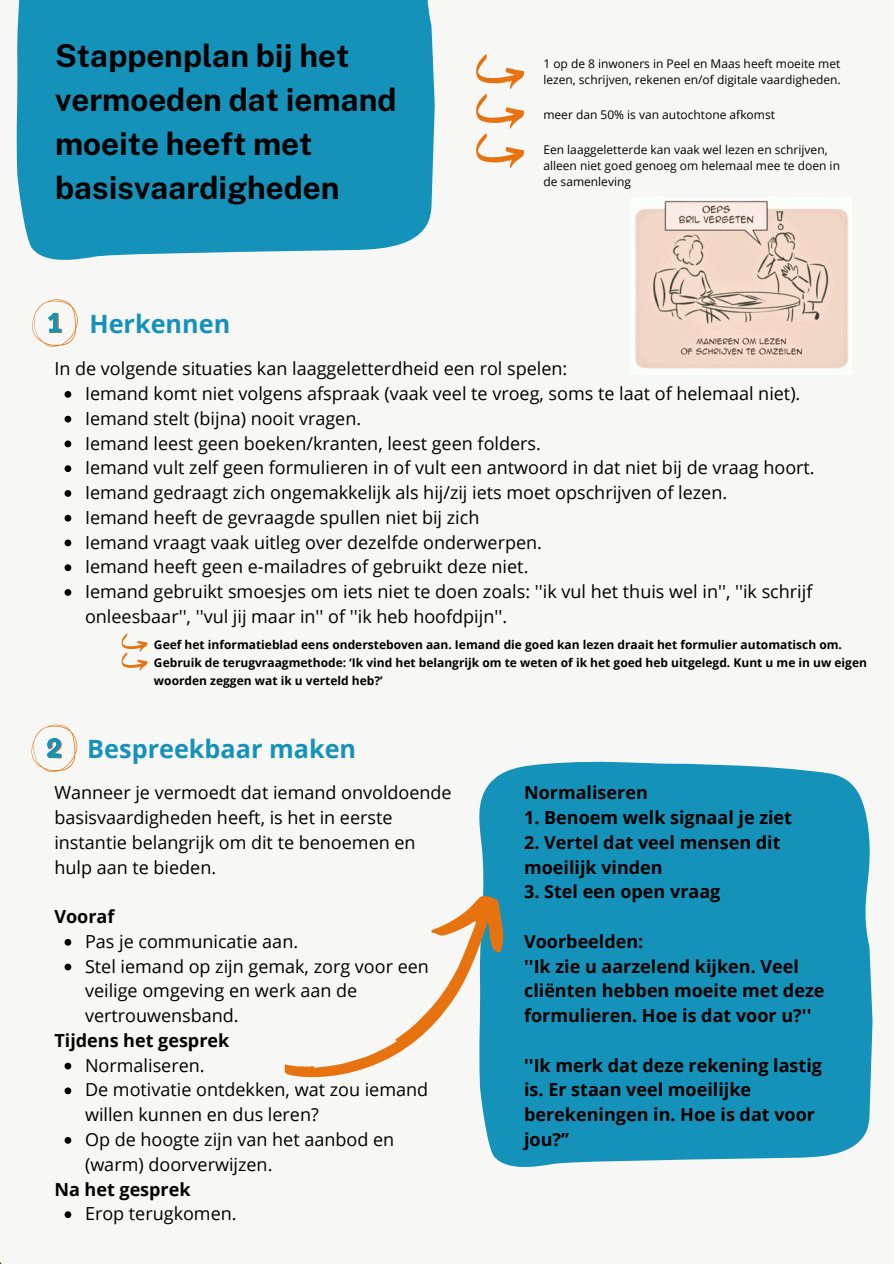
<style>
.page{position:relative;width:894px;height:1264px;background:#fff}
.page>*{position:absolute;margin:0;border:0;box-sizing:border-box;transform-origin:0 0}
.t1{font:700 31.5px/43.8px "Public Sans";color:#000}
.t2{font:700 25.2px "Open Sans";color:#1492b9}
.t3{font:18px/24.8px "Open Sans";color:#000}
.t4{font:700 18px/24.8px "Open Sans";color:#000}
.t5{font:700 12px/18px "Open Sans";color:#000}
.t6{font:12px/16px "Open Sans";color:#000}
</style>
<div class="page">
<div style="left:0;top:0;width:893px;height:1263px;background:#f7f7f6"></div>
<svg style="left:64px;top:938px;width:7px;height:7px"></svg>
<svg style="left:64px;top:963px;width:7px;height:7px"></svg>
<svg style="left:64px;top:1062px;width:7px;height:7px"></svg>
<svg style="left:64px;top:1087px;width:7px;height:7px"></svg>
<svg style="left:64px;top:1137px;width:7px;height:6px"></svg>
<div style="left:479px;top:761px;width:394px;height:406px;background:#1492b9"></div>
<svg style="left:476px;top:54px;width:48px;height:114px"></svg>
<div style="left:16px;top:0;width:419px;height:260px;background:#1492b9"></div>
<svg style="left:32px;top:299px;width:46px;height:47px"></svg>
<svg style="left:121px;top:633px;width:26px;height:38px"></svg>
<svg style="left:32px;top:724px;width:45px;height:47px"></svg>
<svg style="left:284px;top:877px;width:248px;height:247px"></svg>
<img style="left:635px;top:200px;width:213px;height:169px">
<svg style="left:64px;top:391px;width:7px;height:7px"></svg>
<svg style="left:64px;top:416px;width:7px;height:6px"></svg>
<svg style="left:64px;top:440px;width:7px;height:7px"></svg>
<svg style="left:64px;top:465px;width:7px;height:7px"></svg>
<svg style="left:64px;top:490px;width:7px;height:7px"></svg>
<svg style="left:64px;top:515px;width:7px;height:6px"></svg>
<svg style="left:64px;top:539px;width:7px;height:7px"></svg>
<svg style="left:64px;top:564px;width:7px;height:7px"></svg>
<svg style="left:64px;top:589px;width:7px;height:7px"></svg>
<p class="t1" style="left:55px;top:33px;width:343px">Stappenplan bij het vermoeden dat iemand moeite heeft met basisvaardigheden</p>
<p class="t2" style="left:89px;top:306px;width:142px">Herkennen</p>
<p class="t6" style="left:543px;top:55px;width:299px">1 op de 8 inwoners in Peel en Maas heeft moeite met lezen, schrijven, rekenen en/of digitale vaardigheden.</p>
<p class="t6" style="left:543px;top:106px;width:233px">meer dan 50% is van autochtone afkomst</p>
<h5 class="t6" style="left:543px;top:141px;width:298px">Een laaggeletterde kan vaak wel lezen en schrijven, alleen niet goed genoeg om helemaal mee te doen in de samenleving</h5>
<h2 class="t3" style="left:54px;top:356px;width:514px">In de volgende situaties kan laaggeletterdheid een rol spelen:</h2>
<p class="t3" style="left:85px;top:380px;width:716px">Iemand komt niet volgens afspraak (vaak veel te vroeg, soms te laat of helemaal niet).</p>
<p class="t3" style="left:85px;top:405px;width:278px">Iemand stelt (bijna) nooit vragen.</p>
<p class="t3" style="left:85px;top:430px;width:457px">Iemand leest geen boeken/kranten, leest geen folders.</p>
<p class="t3" style="left:85px;top:455px;width:731px">Iemand vult zelf geen formulieren in of vult een antwoord in dat niet bij de vraag hoort.</p>
<p class="t3" style="left:85px;top:479px;width:643px">Iemand gedraagt zich ongemakkelijk als hij/zij iets moet opschrijven of lezen.</p>
<p class="t3" style="left:85px;top:504px;width:396px">Iemand heeft de gevraagde spullen niet bij zich</p>
<p class="t3" style="left:85px;top:529px;width:458px">Iemand vraagt vaak uitleg over dezelfde onderwerpen.</p>
<p class="t3" style="left:85px;top:554px;width:445px">Iemand heeft geen e-mailadres of gebruikt deze niet.</p>
<p class="t3" style="left:85px;top:578px;width:728px">Iemand gebruikt smoesjes om iets niet te doen zoals: ''ik vul het thuis wel in'', ''ik schrijf onleesbaar'', ''vul jij maar in'' of ''ik heb hoofdpijn''.</p>
<p class="t5" style="left:154px;top:635px;width:714px">Geef het informatieblad eens ondersteboven aan. Iemand die goed kan lezen draait het formulier automatisch om.<br>Gebruik de terugvraagmethode: ‘Ik vind het belangrijk om te weten of ik het goed heb uitgelegd. Kunt u me in uw eigen woorden zeggen wat ik u verteld heb?’</p>
<h2 class="t2" style="left:87px;top:731px;width:270px">Bespreekbaar maken</h2>
<p class="t3" style="left:54px;top:780px;width:398px">Wanneer je vermoedt dat iemand onvoldoende basisvaardigheden heeft, is het in eerste instantie belangrijk om dit te benoemen en hulp aan te bieden.</p>
<h1 class="t4" style="left:54px;top:903px;width:61px">Vooraf</h1>
<p class="t3" style="left:85px;top:928px;width:214px">Pas je communicatie aan.</p>
<p class="t3" style="left:85px;top:953px;width:345px">Stel iemand op zijn gemak, zorg voor een veilige omgeving en werk aan de vertrouwensband.</p>
<p class="t4" style="left:54px;top:1027px;width:176px">Tijdens het gesprek</p>
<p class="t3" style="left:85px;top:1052px;width:121px">Normaliseren.</p>
<p class="t3" style="left:85px;top:1077px;width:344px">De motivatie ontdekken, wat zou iemand willen kunnen en dus leren?</p>
<p class="t3" style="left:85px;top:1126px;width:310px">Op de hoogte zijn van het aanbod en (warm) doorverwijzen.</p>
<p class="t4" style="left:54px;top:1176px;width:138px">Na het gesprek</p>
<p class="t3" style="left:85px;top:1200px;width:153px">Erop terugkomen.</p>
<p class="t4" style="left:524px;top:780px;width:125px">Normaliseren</p>
<p class="t4" style="left:524px;top:804px;width:269px">1. Benoem welk signaal je ziet</p>
<p class="t4" style="left:524px;top:829px;width:258px">2. Vertel dat veel mensen dit moeilijk vinden</p>
<p class="t4" style="left:524px;top:879px;width:198px">3. Stel een open vraag</p>
<h3 class="t4" style="left:524px;top:928px;width:302px">Voorbeelden:<br>''Ik zie u aarzelend kijken. Veel cliënten hebben moeite met deze formulieren. Hoe is dat voor u?''</h3>
<h3 class="t4" style="left:524px;top:1052px;width:299px">''Ik merk dat deze rekening lastig is. Er staan veel moeilijke berekeningen in. Hoe is dat voor jou?’’</h3>
</div>
